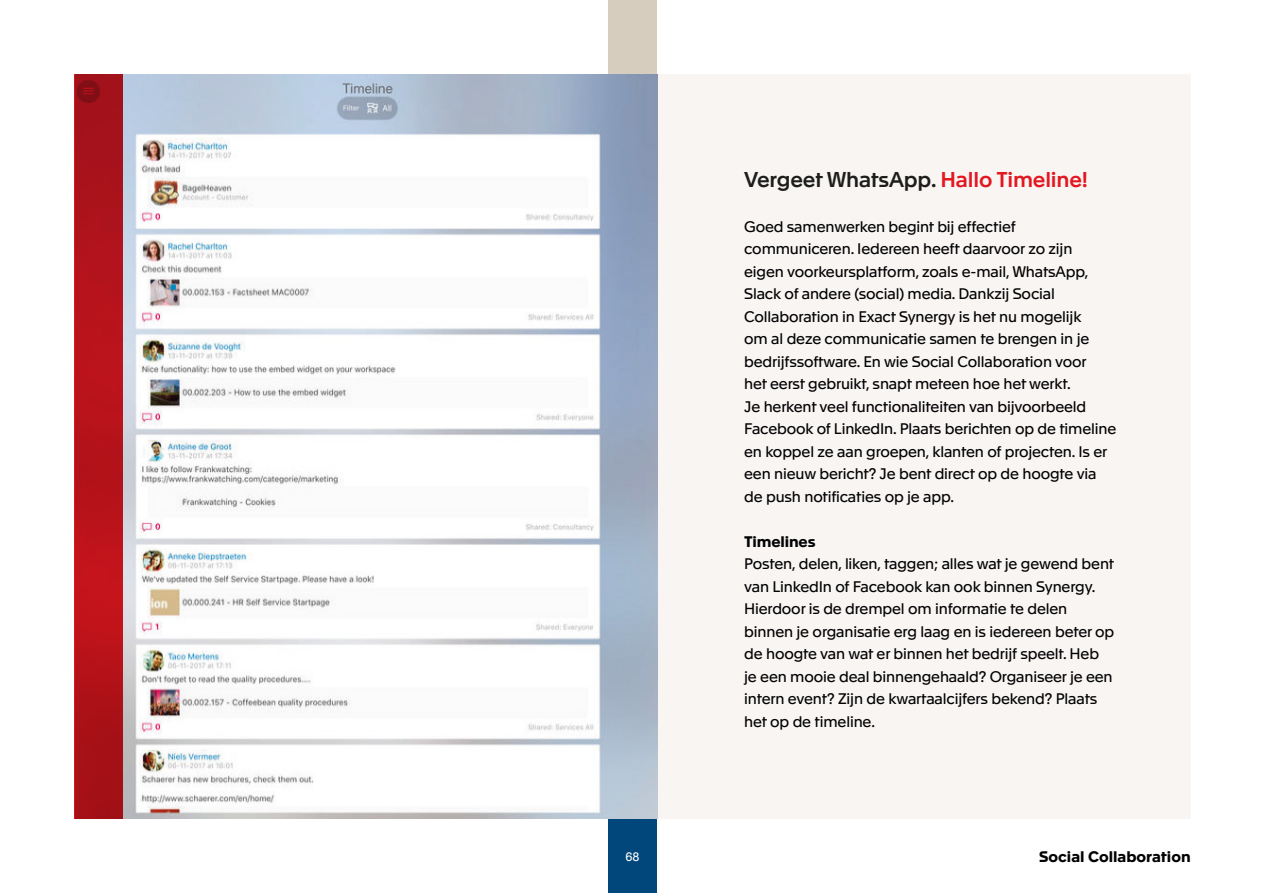
<style>
.page{position:relative;width:1263px;height:893px;background:#fff}
.page>*{position:absolute;margin:0;border:0;box-sizing:border-box;transform-origin:0 0}
.t1{font:500 21px "Apax";letter-spacing:-.01em;color:#1d1d1b}
.t2{font:15px/22.5px "Apax";letter-spacing:-.01em;color:#020203}
.t3{font:700 15px "Apax";color:#020203}
.t4{font:12px "Apax";color:#fff}
.s1{color:#e2171f}
</style>
<div class="page">
<div style="left:74px;top:74px;width:1117px;height:745px;background:#f8f5f3"></div>
<div style="left:608px;top:0;width:49px;height:74px;background:#d7cdbe"></div>
<div style="left:608px;top:819px;width:49px;height:74px;background:#02477b"></div>
<img style="left:123px;top:74px;width:534px;height:745px">
<svg style="left:74px;top:74px;width:49px;height:745px;background:#b2121a"></svg>
<h1 class="t1" style="left:744px;top:164px;width:345px">Vergeet WhatsApp. <span class="s1">Hallo Timeline!</span></h1>
<p class="t2" style="left:744px;top:214px;width:374px">Goed samenwerken begint bij effectief communiceren. Iedereen heeft daarvoor zo zijn<br>eigen voorkeursplatform, zoals e-mail, WhatsApp, Slack of andere (social) media. Dankzij Social Collaboration in Exact Synergy is het nu mogelijk<br>om al deze communicatie samen te brengen in je bedrijfssoftware. En wie Social Collaboration voor<br>het eerst gebruikt, snapt meteen hoe het werkt.<br>Je herkent veel functionaliteiten van bijvoorbeeld Facebook of LinkedIn. Plaats berichten op de timeline en koppel ze aan groepen, klanten of projecten. Is er een nieuw bericht? Je bent direct op de hoogte via de push notificaties op je app.</p>
<p class="t3" style="left:744px;top:531px;width:73px">Timelines</p>
<p class="t2" style="left:744px;top:552px;width:372px">Posten, delen, liken, taggen; alles wat je gewend bent van LinkedIn of Facebook kan ook binnen Synergy.<br>Hierdoor is de drempel om informatie te delen binnen je organisatie erg laag en is iedereen beter op de hoogte van wat er binnen het bedrijf speelt. Heb je een mooie deal binnengehaald? Organiseer je een intern event? Zijn de kwartaalcijfers bekend? Plaats het op de timeline.</p>
<p class="t4" style="left:625px;top:848px;width:16px">68</p>
<p class="t3" style="left:1039px;top:846px;width:153px">Social Collaboration</p>
</div>
